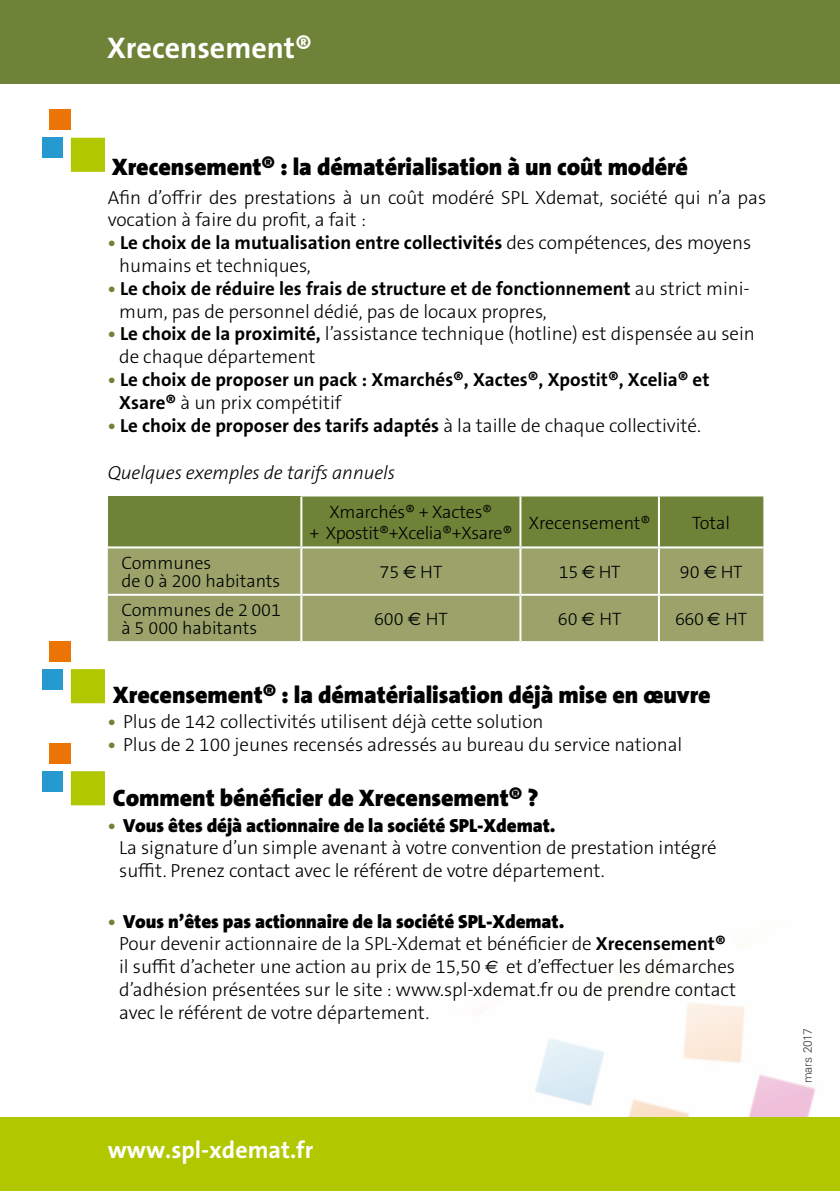
<style>
.page{position:relative;width:840px;height:1191px;background:#fff}
.page>*{position:absolute;margin:0;border:0;box-sizing:border-box;transform-origin:0 0}
.t1{font:700 30px "The Sans OT7";color:#fff}
.t2{font:900 24px "The Sans OT9";letter-spacing:-.005em;color:#000}
.t3{font:700 24px "The Sans OT7";color:#fff}
.t4{font:300 19px/22.8px "The Sans OT3";letter-spacing:-.005em;color:#000}
.t5{font:700 19px "The Sans OT7";color:#000}
.t6{font:900 19px "The Sans OT9";letter-spacing:-.005em;color:#000}
.t7{font:italic 300 19px "The Sans OT3";letter-spacing:-.005em;color:#000}
.t8{font:300 18px/18px "The Sans OT3";color:#000}
.t9{font:300 18px/21.6px "The Sans OT3";letter-spacing:-.02em;color:#000;text-align:center}
.t10{font:300 12px "Univers";color:#3e3d40}
.s1{color:#6e8337}
.s2{font-family:"The Sans OT3";font-weight:300}
.s3{font-family:"The Sans OT7";font-weight:700;color:#6e8337}
.s4{font-family:"The Sans OT7";font-weight:700}
.s5{font-family:"Euro Sans";font-weight:400}
.s6{font-family:"Euro Sans";font-weight:400;font-size:18px}
</style>
<div class="page">
<img style="left:535px;top:973px;width:281px;height:144px">
<div style="left:108px;top:496px;width:193px;height:51px;background:#6e8337"></div>
<div style="left:302px;top:496px;width:461px;height:50px;background:#6e8337"></div>
<div style="left:108px;top:548px;width:655px;height:93px;background:#9ba36a"></div>
<hr style="left:300px;top:496px;width:2px;height:50px;background:#fff">
<hr style="left:519px;top:496px;width:2px;height:50px;background:#fff">
<hr style="left:657px;top:496px;width:2px;height:50px;background:#fff">
<hr style="left:657px;top:548px;width:2px;height:46px;background:#fff">
<hr style="left:657px;top:596px;width:2px;height:45px;background:#fff">
<hr style="left:520px;top:594px;width:138px;height:2px;background:#fff">
<hr style="left:658px;top:594px;width:105px;height:2px;background:#fff">
<hr style="left:108px;top:546px;width:193px;height:2px;background:#fff">
<hr style="left:300px;top:548px;width:2px;height:46px;background:#fff">
<hr style="left:300px;top:596px;width:2px;height:45px;background:#fff">
<hr style="left:519px;top:548px;width:2px;height:46px;background:#fff">
<hr style="left:519px;top:596px;width:2px;height:45px;background:#fff">
<hr style="left:108px;top:594px;width:193px;height:2px;background:#fff">
<hr style="left:301px;top:594px;width:219px;height:2px;background:#fff">
<div style="left:0;top:0;width:839px;height:83px;background:#6e8337"></div>
<div style="left:71px;top:138px;width:34px;height:34px;background:#b1c800"></div>
<div style="left:50px;top:109px;width:21px;height:21px;background:#ec7405"></div>
<div style="left:43px;top:137px;width:20px;height:21px;background:#2699d1"></div>
<div style="left:0;top:1117px;width:839px;height:74px;background:#b1c800"></div>
<div style="left:71px;top:669px;width:34px;height:34px;background:#b1c800"></div>
<div style="left:50px;top:641px;width:21px;height:21px;background:#ec7405"></div>
<div style="left:43px;top:668px;width:20px;height:21px;background:#2699d1"></div>
<div style="left:71px;top:771px;width:34px;height:34px;background:#b1c800"></div>
<div style="left:50px;top:743px;width:21px;height:21px;background:#ec7405"></div>
<div style="left:43px;top:770px;width:20px;height:21px;background:#2699d1"></div>
<h1 class="t1" style="left:107px;top:29px;width:206px">Xrecensement®</h1>
<p class="t2" style="left:112px;top:152px;width:577px">Xrecensement® : la dématérialisation à un coût modéré</p>
<p class="t4" style="left:108px;top:186px;width:659px">Afin d’offrir des prestations à un coût modéré SPL Xdemat, société qui n’a pas vocation à faire du profit, a fait :</p>
<p class="t5" style="left:108px;top:231px;width:644px"><span class="s1">•</span> Le choix de la mutualisation entre collectivités <span class="s2">des compétences, des moyens</span></p>
<p class="t4" style="left:119px;top:254px;width:193px">humains et techniques,</p>
<p class="t5" style="left:108px;top:276px;width:643px"><span class="s1">•</span> Le choix de réduire les frais de structure et de fonctionnement <span class="s2">au strict mini-</span></p>
<p class="t4" style="left:119px;top:300px;width:429px">mum, pas de personnel dédié, pas de locaux propres,</p>
<p class="t4" style="left:119px;top:323px;width:637px;text-indent:-11px"><span class="s3">•</span> <span class="s4">Le choix de la proximité,</span> l’assistance technique (hotline) est dispensée au sein de chaque département</p>
<p class="t5" style="left:108px;top:367px;width:602px"><span class="s1">•</span> Le choix de proposer un pack : Xmarchés®, Xactes®, Xpostit®, Xcelia® et</p>
<p class="t4" style="left:119px;top:391px;width:224px"><span class="s4">Xsare®</span> à un prix compétitif</p>
<p class="t5" style="left:108px;top:413px;width:594px"><span class="s1">•</span> Le choix de proposer des tarifs adaptés <span class="s2">à la taille de chaque collectivité.</span></p>
<p class="t7" style="left:108px;top:460px;width:288px">Quelques exemples de tarifs annuels</p>
<p class="t9" style="left:309px;top:501px;width:204px">Xmarchés® + Xactes®<br>+ Xpostit®+Xcelia®+Xsare®</p>
<p class="t8" style="left:528px;top:514px;width:123px">Xrecensement®</p>
<p class="t8" style="left:691px;top:514px;width:39px">Total</p>
<p class="t8" style="left:121px;top:554px;width:160px">Communes<br>de 0 à 200 habitants</p>
<p class="t8" style="left:379px;top:563px;width:64px">75 <span class="s5">€</span> HT</p>
<p class="t8" style="left:558px;top:563px;width:63px">15 <span class="s5">€</span> HT</p>
<p class="t8" style="left:679px;top:563px;width:64px">90 <span class="s5">€</span> HT</p>
<p class="t8" style="left:121px;top:601px;width:161px">Communes de 2 001 à 5 000 habitants</p>
<p class="t8" style="left:374px;top:610px;width:75px">600 <span class="s5">€</span> HT</p>
<p class="t8" style="left:557px;top:610px;width:65px">60 <span class="s5">€</span> HT</p>
<p class="t8" style="left:674px;top:610px;width:74px">660 <span class="s5">€</span> HT</p>
<p class="t2" style="left:113px;top:679px;width:599px">Xrecensement® : la dématérialisation déjà mise en œuvre</p>
<p class="t4" style="left:108px;top:710px;width:437px"><span class="s3">•</span> Plus de 142 collectivités utilisent déjà cette solution</p>
<p class="t4" style="left:108px;top:733px;width:576px"><span class="s3">•</span> Plus de 2 100 jeunes recensés adressés au bureau du service national</p>
<p class="t2" style="left:113px;top:782px;width:426px">Comment bénéficier de Xrecensement® ?</p>
<p class="t6" style="left:108px;top:813px;width:449px"><span class="s3">•</span> Vous êtes déjà actionnaire de la société SPL-Xdemat.</p>
<p class="t4" style="left:119px;top:836px;width:598px">La signature d’un simple avenant à votre convention de prestation intégré suffit. Prenez contact avec le référent de votre département.</p>
<p class="t6" style="left:108px;top:909px;width:458px"><span class="s3">•</span> Vous n’êtes pas actionnaire de la société SPL-Xdemat.</p>
<p class="t4" style="left:119px;top:932px;width:618px">Pour devenir actionnaire de la SPL-Xdemat et bénéficier de <span class="s4">Xrecensement® </span>il suffit d’acheter une action au prix de 15,50 <span class="s6">€</span> et d’effectuer les démarches d’adhésion présentées sur le site : www.spl-xdemat.fr ou de prendre contact avec le référent de votre département.</p>
<p class="t3" style="left:108px;top:1134px;width:207px">www.spl-xdemat.fr</p>
<p class="t10" style="left:799px;top:1083px;width:56px;rotate:-90deg">mars 2017</p>
</div>
